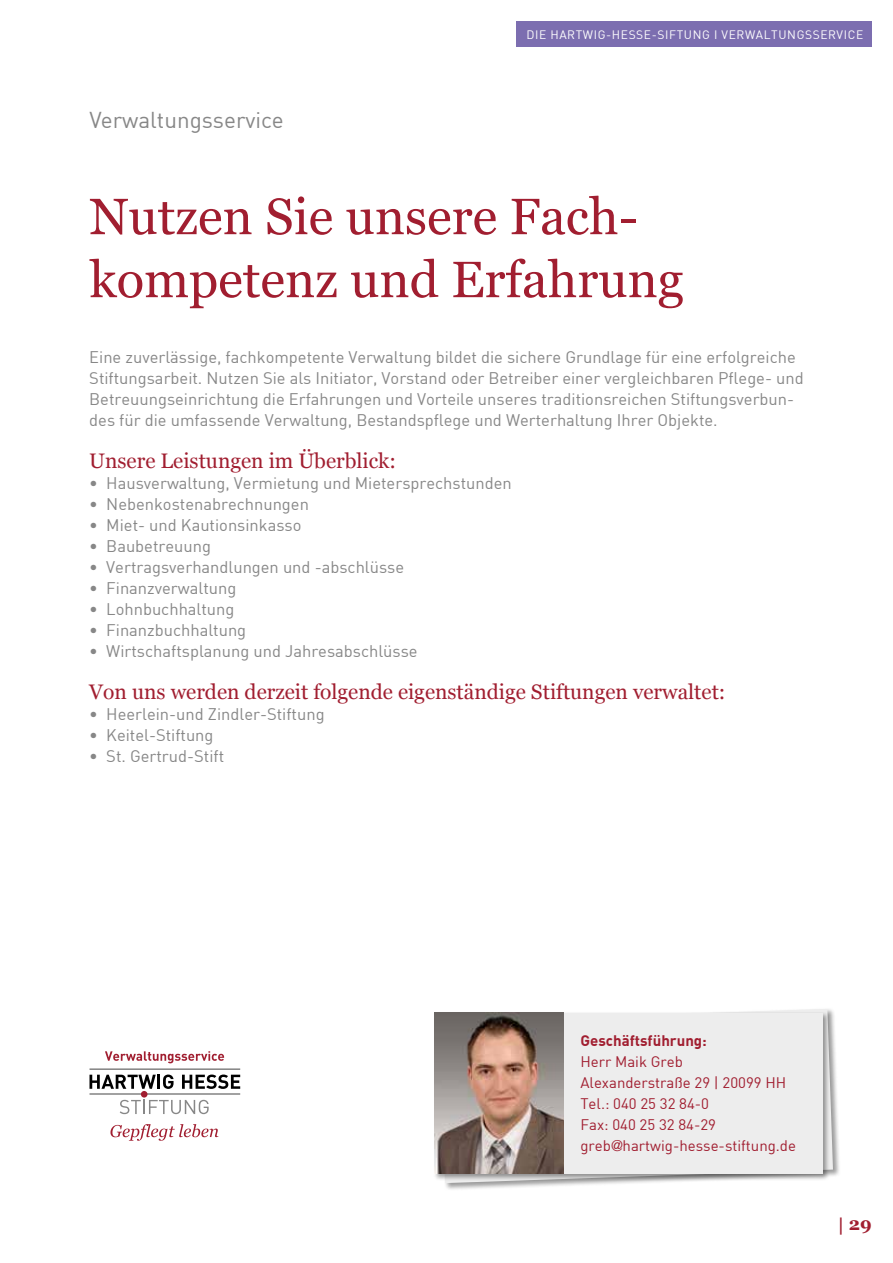
<style>
.page{position:relative;width:893px;height:1263px;background:#fff}
.page>*{position:absolute;margin:0;border:0;box-sizing:border-box;transform-origin:0 0}
.t1{font:51px/63px "Georgia";color:#a11e30}
.t2{font:22.5px "DIN Offc Pro";color:#878787}
.t3{font:21px "Georgia";color:#a11e30}
.t4{font:700 18px "Georgia";color:#a11e30}
.t5{font:16.5px/21px "DIN Offc Pro";color:#878787}
.t6{font:15px/21px "DIN Offc Pro";color:#a11e30}
.t7{font:700 15px "DIN Offc Pro";color:#a11e30}
.t8{font:12px "DIN Offc Pro";letter-spacing:.05em;color:#fff}
.s1{font-family:"Univers";font-weight:300}
</style>
<div class="page">
<div style="left:516px;top:21px;width:356px;height:26px;background:#7c6eb0"></div>
<div style="left:438px;top:1007px;width:402px;height:184px;background:#000;opacity:.4"></div>
<svg style="left:440px;top:1009px;width:393px;height:174px"></svg>
<div style="left:433px;top:1011px;width:398px;height:170px;background:#000;opacity:.4"></div>
<div style="left:435px;top:1012px;width:388px;height:161px;background:#ededed"></div>
<img style="left:435px;top:1012px;width:128px;height:161px">
<svg style="left:105px;top:1051px;width:119px;height:12px"></svg>
<hr style="left:90px;top:1069px;width:150px;height:1px;background:#000">
<svg style="left:90px;top:1074px;width:150px;height:40px"></svg>
<svg style="left:110px;top:1124px;width:108px;height:17px"></svg>
<h2 class="t2" style="left:90px;top:102px;width:196px">Verwaltungsservice</h2>
<p class="t8" style="left:526px;top:25px;width:338px">DIE HARTWIG-HESSE-SIFTUNG I VERWALTUNGSSERVICE</p>
<h1 class="t1" style="left:89px;top:185px;width:596px">Nutzen Sie unsere Fach&shy;kompetenz und Erfahrung</h1>
<p class="t5" style="left:89px;top:345px;width:716px">Eine zuverlässige, fachkompetente Verwaltung bildet die sichere Grundlage für eine erfolgreiche Stiftungsarbeit. Nutzen Sie als Initiator, Vorstand oder Betreiber einer vergleichbaren Pflege- und Betreuungseinrichtung die Erfahrungen und Vorteile unseres traditionsreichen Stiftungsverbun&shy;des für die umfassende Verwaltung, Bestandspflege und Werterhaltung Ihrer Objekte.</p>
<p class="t3" style="left:89px;top:449px;width:308px">Unsere Leistungen im Überblick:</p>
<p class="t5" style="left:89px;top:471px;width:424px">• Hausverwaltung, Vermietung und Mietersprechstunden</p>
<p class="t5" style="left:89px;top:492px;width:221px">• Nebenkostenabrechnungen</p>
<p class="t5" style="left:89px;top:513px;width:214px">• Miet- und Kautionsinkasso</p>
<p class="t5" style="left:89px;top:534px;width:123px">• Baubetreuung</p>
<p class="t5" style="left:89px;top:555px;width:316px">• Vertragsverhandlungen und -abschlüsse</p>
<p class="t5" style="left:89px;top:576px;width:149px">• Finanzverwaltung</p>
<p class="t5" style="left:89px;top:597px;width:147px">• Lohnbuchhaltung</p>
<p class="t5" style="left:89px;top:618px;width:158px">• Finanzbuchhaltung</p>
<p class="t5" style="left:89px;top:639px;width:330px">• Wirtschaftsplanung und Jahresabschlüsse</p>
<p class="t3" style="left:89px;top:680px;width:638px">Von uns werden derzeit folgende eigenständige Stiftungen verwaltet:</p>
<p class="t5" style="left:89px;top:702px;width:237px">• Heerlein-und Zindler-Stiftung</p>
<p class="t5" style="left:89px;top:723px;width:126px">• Keitel-Stiftung</p>
<p class="t5" style="left:89px;top:744px;width:136px">• St. Gertrud-Stift</p>
<p class="t7" style="left:580px;top:1028px;width:128px">Geschäftsführung:</p>
<p class="t6" style="left:580px;top:1050px;width:217px">Herr Maik Greb<br>Alexanderstraße 29 | 20099 HH<br>Tel.: 040 25 32 84-0<br>Fax: 040 25 32 84-29 greb<span class="s1">@</span>hartwig-hesse-stiftung.de</p>
<p class="t4" style="left:837px;top:1212px;width:36px">| 29</p>
</div>
